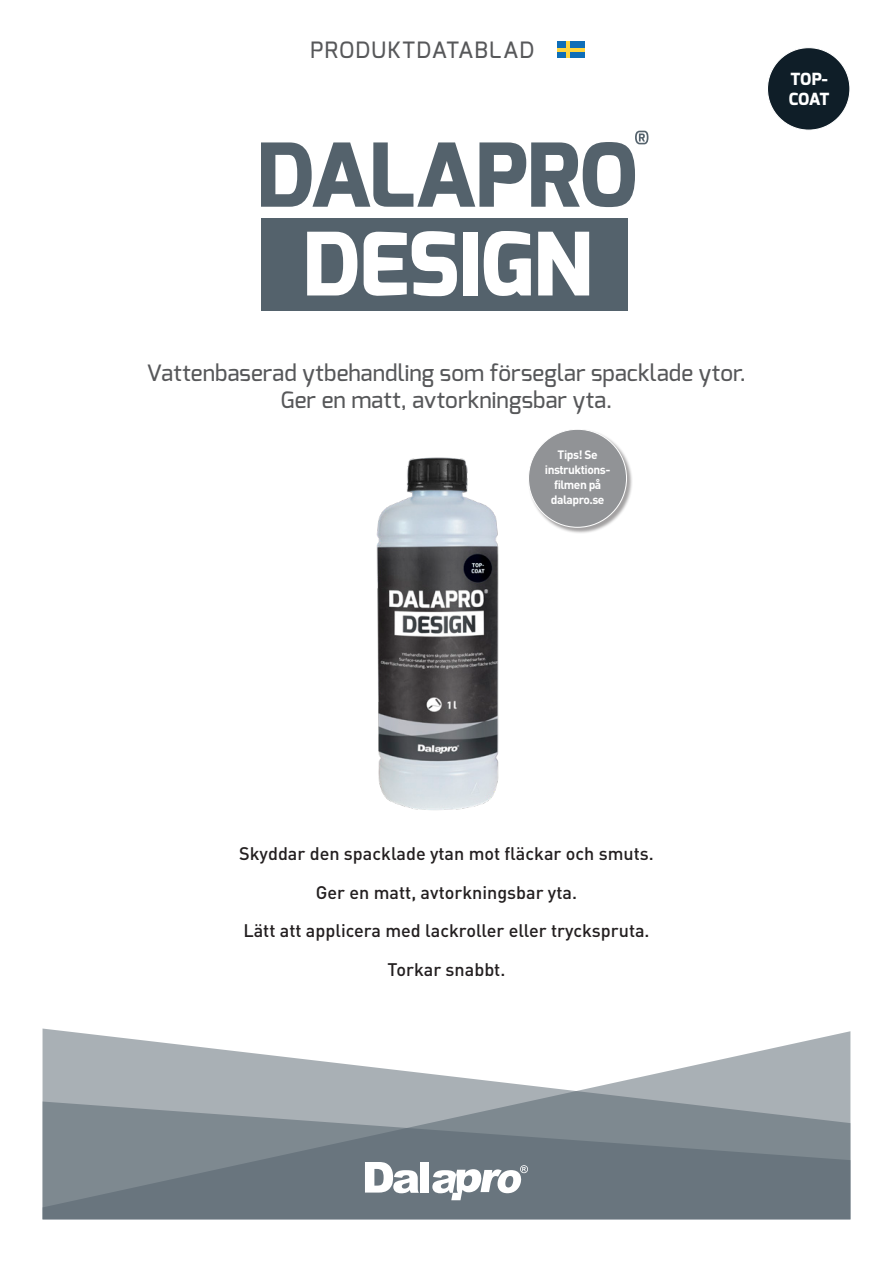
<style>
.page{position:relative;width:893px;height:1263px;background:#fff}
.page>*{position:absolute;margin:0;border:0;box-sizing:border-box;transform-origin:0 0}
.t1{font:800 87.15px "Exo";letter-spacing:-.01em;color:#fff}
.t2{font:500 22.5px "Exo";letter-spacing:.005em;color:#57585a}
.t3{font:500 22.5px "Exo";letter-spacing:.05em;color:#57585a}
.t4{font:500 18px "DIN Pro";color:#231f20}
.Titel{font:800 16.8px/19.5px "Exo";letter-spacing:-.005em;color:#fff}
.Text{font:700 12px/15px "DIN Pro";letter-spacing:-.04em;color:#fff;text-align:center}
</style>
<div class="page">
<svg style="left:43px;top:1028px;width:807px;height:73px;fill:#a9b0b5"></svg>
<svg style="left:43px;top:1101px;width:807px;height:118px;background:#77828a"></svg>
<svg style="left:365px;top:1162px;width:54px;height:31px"></svg>
<div style="left:421px;top:1162px;width:8px;height:31px;background:#fff"></div>
<svg style="left:432px;top:1165px;width:96px;height:35px"></svg>
<div style="left:558px;top:41px;width:27px;height:16px;background:#0f6eb8"></div>
<hr style="left:566px;top:41px;width:3px;height:16px;background:#ffd53e">
<hr style="left:558px;top:48px;width:27px;height:3px;background:#ffd53e">
<div style="left:261px;top:218px;width:367px;height:93px;background:#54626c"></div>
<div style="left:767px;top:48px;width:83px;height:82px;background:#0f1e28;border-radius:50%"></div>
<div style="left:529px;top:429px;width:104px;height:105px;background:#231f20;opacity:.42"></div>
<div style="left:528px;top:429px;width:98px;height:98px;background:#919396;border-radius:50%"></div>
<img style="left:376px;top:445px;width:162px;height:365px">
<svg style="left:261px;top:131px;width:387px;height:76px"></svg>
<p class="t3" style="left:310px;top:35px;width:225px">PRODUKTDATABLAD</p>
<p class="Titel" style="left:789px;top:69px;width:42px">TOP-<br>COAT</p>
<p class="t1" style="left:302px;top:208px;width:292px">DESIGN</p>
<p class="t2" style="left:147px;top:358px;width:600px">Vattenbaserad ytbehandling som förseglar spacklade ytor.</p>
<p class="t2" style="left:281px;top:385px;width:333px">Ger en matt, avtorkningsbar yta.</p>
<p class="Text" style="left:545px;top:447px;width:67px">Tips! Se instruktions&shy;filmen på dalapro.se</p>
<p class="t4" style="left:239px;top:841px;width:416px">Skyddar den spacklade ytan mot fläckar och smuts.</p>
<p class="t4" style="left:316px;top:880px;width:263px">Ger en matt, avtorkningsbar yta.</p>
<p class="t4" style="left:243px;top:918px;width:408px">Lätt att applicera med lackroller eller tryckspruta.</p>
<p class="t4" style="left:388px;top:957px;width:119px">Torkar snabbt.</p>
</div>
